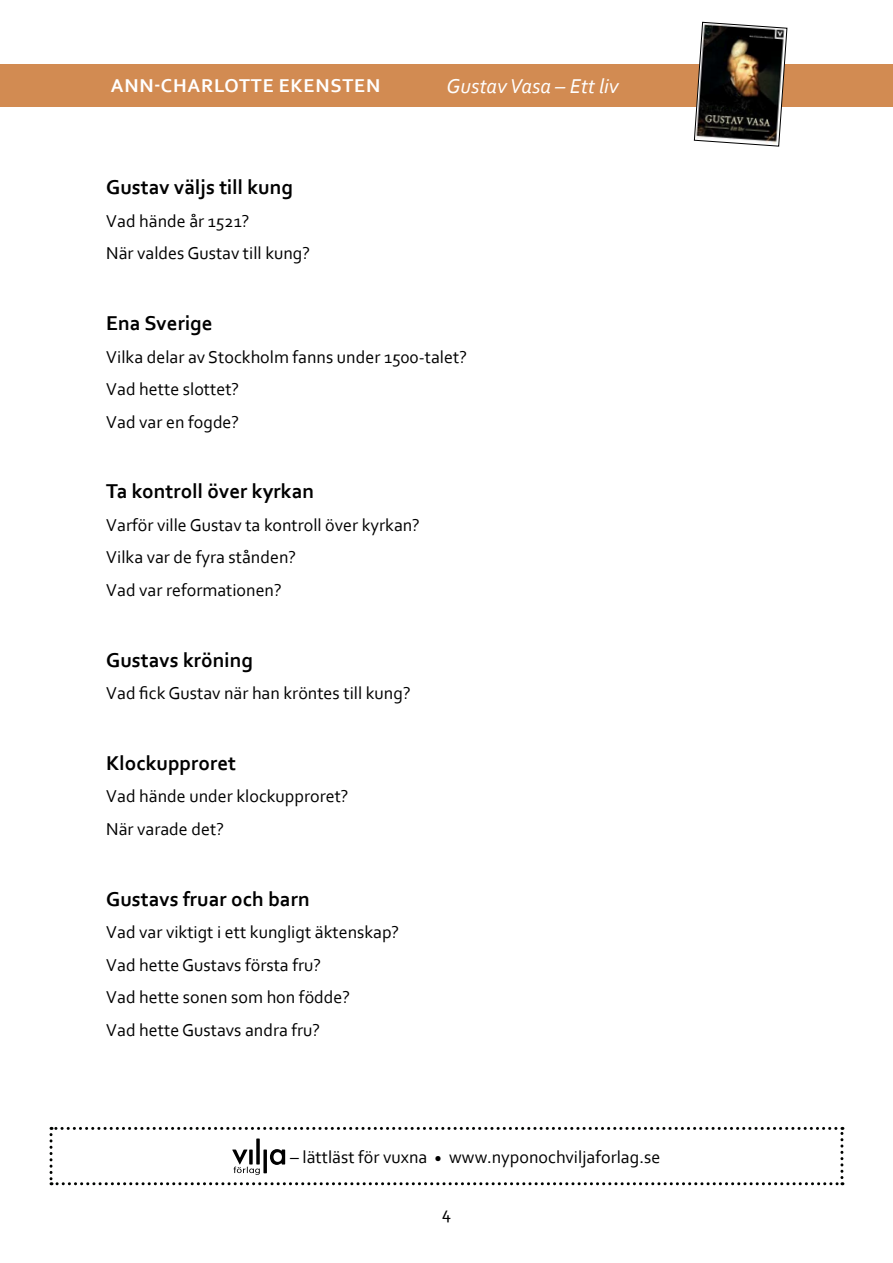
<style>
.page{position:relative;width:893px;height:1263px;background:#fff}
.page>*{position:absolute;margin:0;border:0;box-sizing:border-box;transform-origin:0 0}
.t1{font:700 21px "Corbel";color:#000}
.t2{font:italic 21px "Corbel";color:#fff}
.t3{font:700 19.5px "Corbel";letter-spacing:.04em;color:#fff}
.t4{font:18px/32.5px "Corbel";color:#000}
</style>
<div class="page">
<div style="left:0;top:64px;width:893px;height:42px;background:#d28b52"></div>
<img style="left:694px;top:22px;width:93px;height:124px">
<svg style="left:50px;top:1127px;width:793px;height:58px"></svg>
<p class="t3" style="left:111px;top:74px;width:271px">ANN-CHARLOTTE EKENSTEN</p>
<p class="t2" style="left:446px;top:73px;width:174px">Gustav Vasa – Ett liv</p>
<p class="t1" style="left:106px;top:174px;width:188px">Gustav väljs till kung</p>
<p class="t4" style="left:106px;top:204px;width:205px">Vad hände år 1521?<br>När valdes Gustav till kung?</p>
<p class="t1" style="left:106px;top:310px;width:108px">Ena Sverige</p>
<p class="t4" style="left:106px;top:340px;width:362px">Vilka delar av Stockholm fanns under 1500-talet?<br>Vad hette slottet?<br>Vad var en fogde?</p>
<p class="t1" style="left:106px;top:478px;width:209px">Ta kontroll över kyrkan</p>
<p class="t4" style="left:106px;top:508px;width:315px">Varför ville Gustav ta kontroll över kyrkan?<br>Vilka var de fyra stånden?<br>Vad var reformationen?</p>
<p class="t1" style="left:106px;top:647px;width:148px">Gustavs kröning</p>
<p class="t4" style="left:106px;top:676px;width:306px">Vad fick Gustav när han kröntes till kung?</p>
<p class="t1" style="left:106px;top:750px;width:131px">Klockupproret</p>
<p class="t4" style="left:106px;top:780px;width:244px">Vad hände under klockupproret?<br>När varade det?</p>
<p class="t1" style="left:106px;top:886px;width:205px">Gustavs fruar och barn</p>
<p class="t4" style="left:106px;top:915px;width:294px">Vad var viktigt i ett kungligt äktenskap?<br>Vad hette Gustavs första fru?<br>Vad hette sonen som hon födde?<br>Vad hette Gustavs andra fru?</p>
<p class="t4" style="left:290px;top:1140px;width:372px">– lättläst för vuxna <sub>•</sub> www.nyponochviljaforlag.se</p>
<p class="t4" style="left:442px;top:1196px;width:11px">4</p>
</div>
